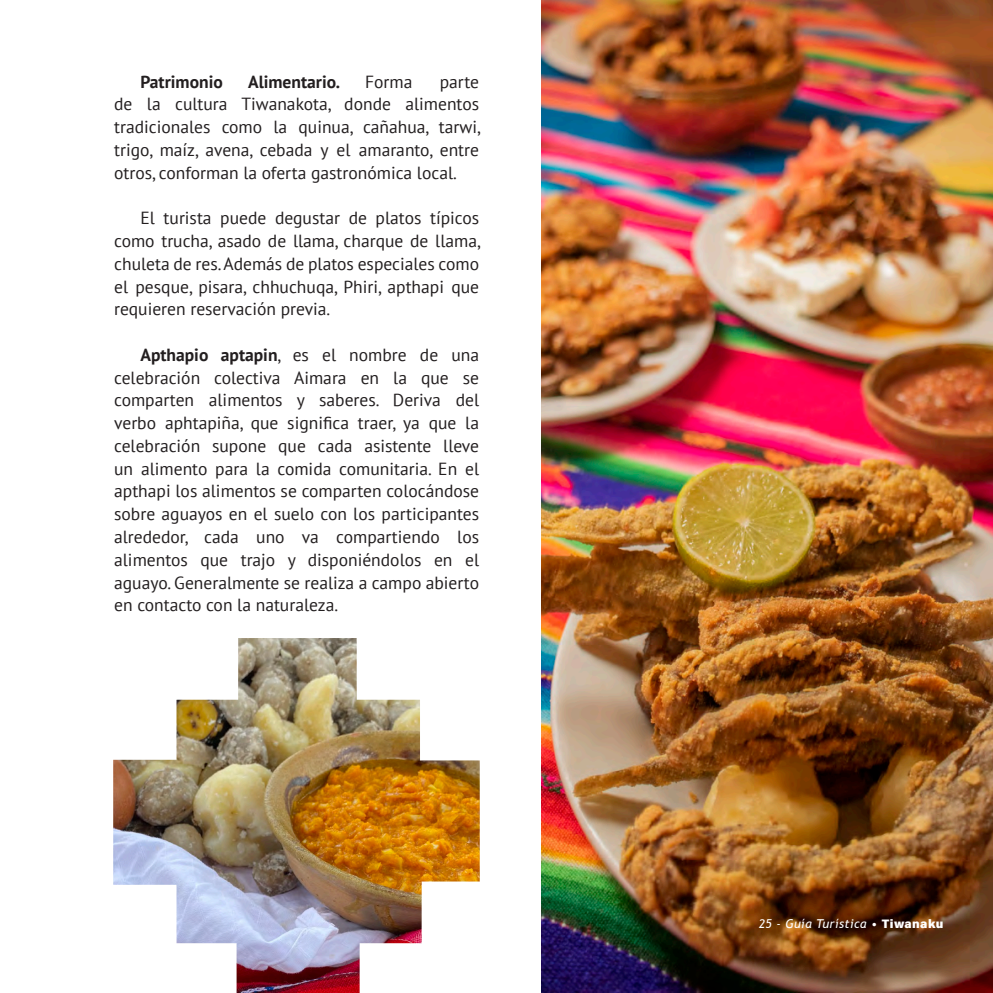
<style>
.page{position:relative;width:993px;height:993px;background:#fff}
.page>*{position:absolute;margin:0;border:0;box-sizing:border-box;transform-origin:0 0}
.t1{font:17.5px/22.8px "PT Sans";color:#231f20;text-align:justify}
.t2{font:700 17.5px "PT Sans";color:#231f20}
.t3{font:italic 12.25px "Trebuchet MS";letter-spacing:.03em;color:#fff}
.s1{font-weight:700}
.s2{font-style:normal}
.s3{font-family:"Acumin Variable Concept";font-style:normal}
</style>
<div class="page">
<img style="left:541px;top:0;width:451px;height:992px">
<img style="left:113px;top:638px;width:366px;height:354px">
<p class="t2" style="left:140px;top:70px;width:84px">Patrimonio</p>
<p class="t2" style="left:248px;top:70px;width:94px">Alimentario.</p>
<p class="t1" style="left:365px;top:70px;width:49px">Forma</p>
<p class="t1" style="left:114px;top:70px;width:367px;text-indent:325px">parte de la cultura Tiwanakota, donde alimentos tradicionales como la quinua, cañahua, tarwi, trigo, maíz, avena, cebada y el amaranto, entre otros, conforman la oferta gastronómica local.</p>
<p class="t1" style="left:114px;top:206px;width:367px;text-indent:26px">El turista puede degustar de platos típicos como trucha, asado de llama, charque de llama, chuleta de res. Además de platos especiales como el pesque, pisara, chhuchuqa, Phiri, apthapi que requieren reservación previa.</p>
<p class="t1" style="left:114px;top:343px;width:366px;text-indent:26px"><span class="s1">Apthapio aptapin</span>, es el nombre de una celebración colectiva Aimara en la que se comparten alimentos y saberes. Deriva del verbo aphtapiña, que significa traer, ya que la celebración supone que cada asistente lleve un alimento para la comida comunitaria. En el apthapi los alimentos se comparten colocándose sobre aguayos en el suelo con los participantes alrededor, cada uno va compartiendo los alimentos que trajo y disponiéndolos en el aguayo. Generalmente se realiza a campo abierto en contacto con la naturaleza.</p>
<p class="t3" style="left:758px;top:915px;width:186px">25 - Guía Turística <span class="s2">•</span> <span class="s3">Tiwanaku</span></p>
</div>
